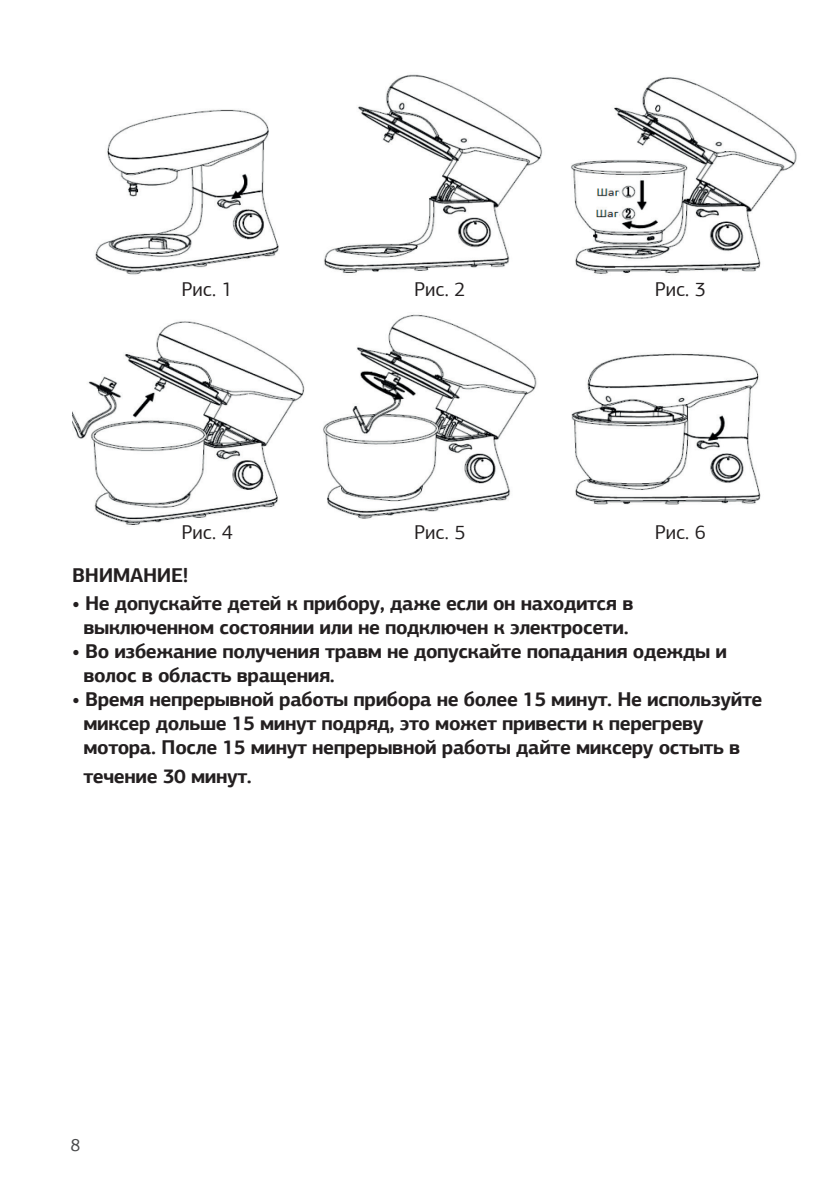
<style>
.page{position:relative;width:840px;height:1191px;background:#fff}
.page>*{position:absolute;margin:0;border:0;box-sizing:border-box;transform-origin:0 0}
.t1{font:700 20px/24px "PF Agora Sans Pro";letter-spacing:-.02em;color:#231f20}
.t2{font:20px "PF Agora Sans Pro";color:#231f20}
.t3{font:18px "PF Agora Sans Pro";color:#4b4c4d}
</style>
<div class="page">
<img style="left:72px;top:74px;width:725px;height:451px">
<p class="t2" style="left:181px;top:277px;width:53px">Рис. 1</p>
<p class="t2" style="left:181px;top:520px;width:53px">Рис. 4</p>
<p class="t2" style="left:414px;top:277px;width:53px">Рис. 2</p>
<p class="t2" style="left:414px;top:520px;width:53px">Рис. 5</p>
<p class="t2" style="left:654px;top:277px;width:53px">Рис. 3</p>
<p class="t2" style="left:654px;top:520px;width:53px">Рис. 6</p>
<p class="t1" style="left:72px;top:563px;width:118px">ВНИМАНИЕ!</p>
<p class="t1" style="left:72px;top:591px;width:562px;text-align:center">• Не допускайте детей к прибору, даже если он находится в выключенном состоянии или не подключен к электросети.</p>
<p class="t1" style="left:83px;top:639px;width:644px;text-indent:-11px">• Во избежание получения травм не допускайте попадания одежды и волос в область вращения.</p>
<p class="t1" style="left:83px;top:687px;width:680px;text-indent:-11px">• Время непрерывной работы прибора не более 15 минут. Не используйте миксер дольше 15 минут подряд, это может привести к перегреву мотора. После 15 минут непрерывной работы дайте миксеру остыть в</p>
<p class="t1" style="left:83px;top:764px;width:170px">течение 30 минут.</p>
<p class="t3" style="left:70px;top:1133px;width:12px">8</p>
</div>
